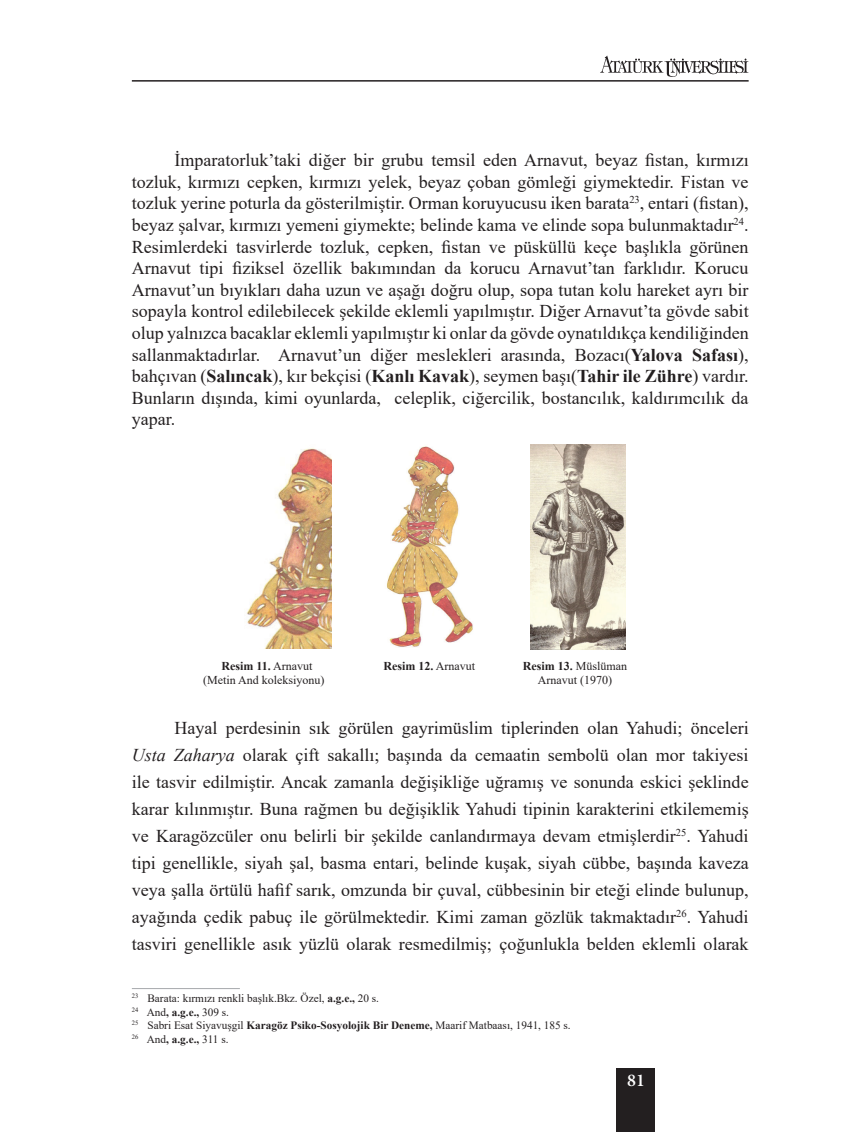
<style>
.page{position:relative;width:855px;height:1132px;background:#fff}
.page>*{position:absolute;margin:0;border:0;box-sizing:border-box;transform-origin:0 0}
.t1{font:18px/21.6px "Times New Roman";color:#231f20;text-align:justify}
.t2{font:600 18px "Minion Pro";color:#fff}
.t3{font:12px/14.4px "Times New Roman";color:#231f20;text-align:center}
.t4{font:700 12px "Times New Roman";color:#231f20}
.DİPNOT{font:11.25px "Times New Roman";color:#231f20}
.s1{font-weight:700}
.s2{font-weight:400}
.s3{font-style:italic}
</style>
<div class="page">
<hr style="left:132px;top:80px;width:616px;height:2px;background:#231f20">
<div style="left:617px;top:1067px;width:38px;height:64px;background:#231f20"></div>
<svg style="left:600px;top:55px;width:148px;height:22px"></svg>
<hr style="left:132px;top:987px;width:108px;height:1px;background:#a7a9ac">
<img style="left:246px;top:448px;width:85px;height:200px">
<img style="left:386px;top:446px;width:87px;height:201px">
<img style="left:531px;top:444px;width:95px;height:205px">
<p class="t1" style="left:132px;top:148px;width:618px;text-indent:43px">İmparatorluk’taki diğer bir grubu temsil eden Arnavut, beyaz fistan, kırmızı tozluk, kırmızı cepken, kırmızı yelek, beyaz çoban gömleği giymektedir. Fistan ve tozluk yerine poturla da gösterilmiştir. Orman koruyucusu iken barata<sup>23</sup>, entari (fistan), beyaz şalvar, kırmızı yemeni giymekte; belinde kama ve elinde sopa bulunmaktadır<sup>24</sup>.<br>Resimlerdeki tasvirlerde tozluk, cepken, fistan ve püsküllü keçe başlıkla görünen Arnavut tipi fiziksel özellik bakımından da korucu Arnavut’tan farklıdır. Korucu Arnavut’un bıyıkları daha uzun ve aşağı doğru olup, sopa tutan kolu hareket ayrı bir sopayla kontrol edilebilecek şekilde eklemli yapılmıştır. Diğer Arnavut’ta gövde sabit olup yalnızca bacaklar eklemli yapılmıştır ki onlar da gövde oynatıldıkça kendiliğinden sallanmaktadırlar. Arnavut’un diğer meslekleri arasında, Bozacı(<span class="s1">Yalova Safası</span>), bahçıvan (<span class="s1">Salıncak</span>), kır bekçisi (<span class="s1">Kanlı Kavak</span>), seymen başı(<span class="s1">Tahir ile Zühre</span>) vardır.<br>Bunların dışında, kimi oyunlarda, celeplik, ciğercilik, bostancılık, kaldırımcılık da yapar.</p>
<p class="t4" style="left:221px;top:657px;width:92px">Resim 11. <span class="s2">Arnavut</span></p>
<p class="t3" style="left:203px;top:672px;width:123px">(Metin And koleksiyonu)</p>
<p class="t4" style="left:383px;top:657px;width:93px">Resim 12. <span class="s2">Arnavut</span></p>
<p class="t3" style="left:523px;top:658px;width:106px"><span class="s1">Resim 13.</span> Müslüman<br>Arnavut (1970)</p>
<p class="t1" style="left:132px;top:713px;width:618px;line-height:27px;text-indent:43px">Hayal perdesinin sık görülen gayrimüslim tiplerinden olan Yahudi; önceleri <span class="s3">Usta Zaharya</span> olarak çift sakallı; başında da cemaatin sembolü olan mor takiyesi ile tasvir edilmiştir. Ancak zamanla değişikliğe uğramış ve sonunda eskici şeklinde karar kılınmıştır. Buna rağmen bu değişiklik Yahudi tipinin karakterini etkilememiş ve Karagözcüler onu belirli bir şekilde canlandırmaya devam etmişlerdir<sup>25</sup>. Yahudi tipi genellikle, siyah şal, basma entari, belinde kuşak, siyah cübbe, başında kaveza veya şalla örtülü hafif sarık, omzunda bir çuval, cübbesinin bir eteği elinde bulunup, ayağında çedik pabuç ile görülmektedir. Kimi zaman gözlük takmaktadır<sup>26</sup>. Yahudi tasviri genellikle asık yüzlü olarak resmedilmiş; çoğunlukla belden eklemli olarak</p>
<p class="DİPNOT" style="left:132px;top:990px;width:249px"><sup>23</sup> Barata: kırmızı renkli başlık.Bkz. Özel, <span class="s1">a.g.e.,</span> 20 s.</p>
<p class="DİPNOT" style="left:132px;top:1003px;width:99px"><sup>24</sup> And<span class="s1">, a.g.e.,</span> 309 s.</p>
<p class="DİPNOT" style="left:132px;top:1017px;width:440px"><sup>25</sup> Sabri Esat Siyavuşgil <span class="s1">Karagöz Psiko-Sosyolojik Bir Deneme,</span> Maarif Matbaası, 1941, 185 s.</p>
<p class="DİPNOT" style="left:132px;top:1030px;width:98px"><sup>26</sup> And<span class="s1">, a.g.e.,</span> 311 s.</p>
<p class="t2" style="left:627px;top:1067px;width:19px">81</p>
</div>
